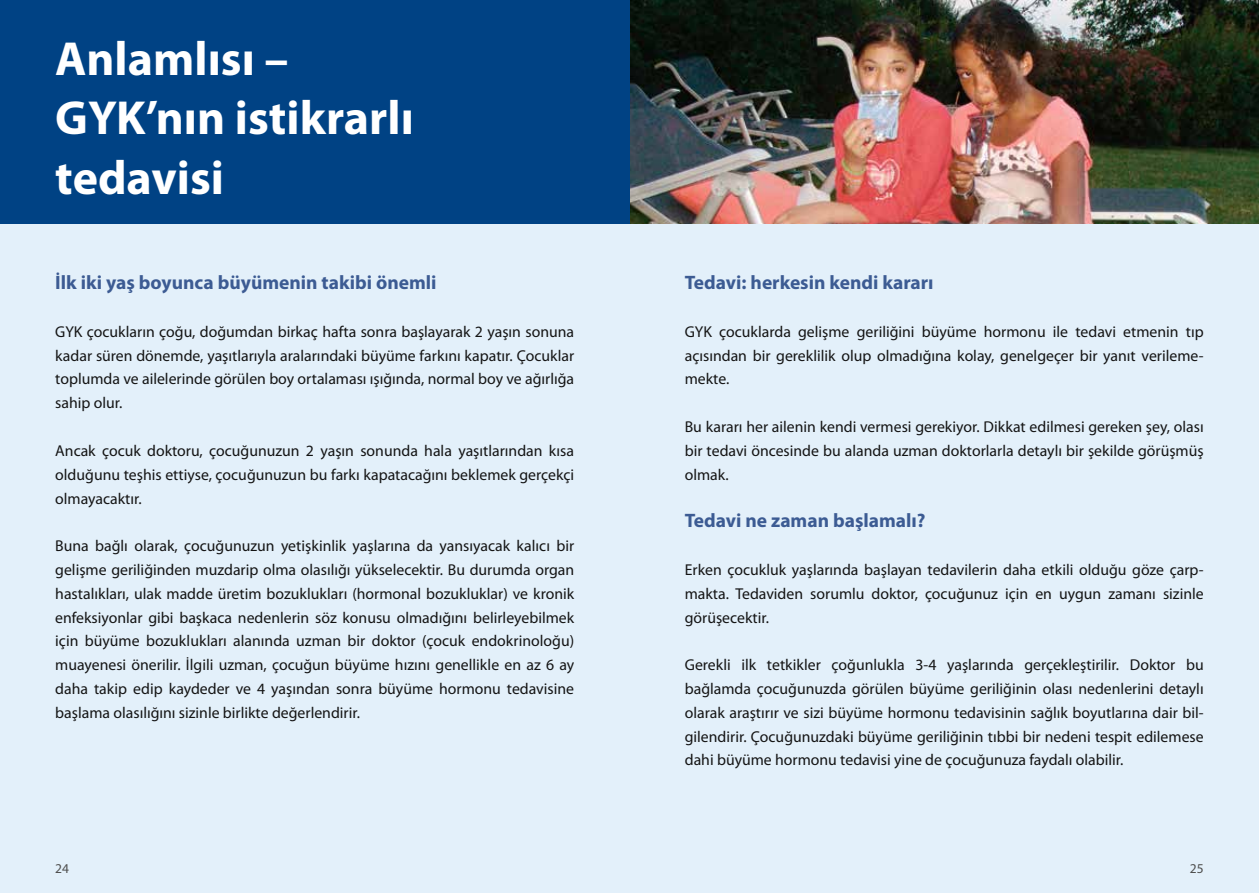
<style>
.page{position:relative;width:1259px;height:893px;background:#e3f0fa}
.page>*{position:absolute;margin:0;border:0;box-sizing:border-box;transform-origin:0 0}
.t1{font:700 48px/59.6px "Myriad Pro";color:#fff}
.t2{font:700 19.5px "Myriad Pro";color:#3c5b93}
.t3{font:15.75px/23.9px "Myriad Pro";color:#141414;text-align:justify}
.t4{font:13.5px "Myriad Pro";color:#4e4e4d}
</style>
<div class="page">
<img style="left:629px;top:0;width:630px;height:223px">
<div style="left:0;top:0;width:629px;height:223px;background:#004284"></div>
<h1 class="t1" style="left:55px;top:30px;width:360px">Anlamlısı –<br>GYK’nın istikrarlı tedavisi</h1>
<p class="t2" style="left:55px;top:272px;width:383px">İlk iki yaş boyunca büyümenin takibi önemli</p>
<p class="t3" style="left:55px;top:320px;width:520px">GYK çocukların çoğu, doğumdan birkaç hafta sonra başlayarak 2 yaşın sonuna kadar süren dönemde, yaşıtlarıyla aralarındaki büyüme farkını kapatır. Çocuklar toplumda ve ailelerinde görülen boy ortalaması ışığında, normal boy ve ağırlığa sahip olur.</p>
<p class="t3" style="left:55px;top:439px;width:520px">Ancak çocuk doktoru, çocuğunuzun 2 yaşın sonunda hala yaşıtlarından kısa olduğunu teşhis ettiyse, çocuğunuzun bu farkı kapatacağını beklemek gerçekçi olmayacaktır.</p>
<p class="t3" style="left:55px;top:534px;width:520px">Buna bağlı olarak, çocuğunuzun yetişkinlik yaşlarına da yansıyacak kalıcı bir gelişme geriliğinden muzdarip olma olasılığı yükselecektir. Bu durumda organ hastalıkları, ulak madde üretim bozuklukları (hormonal bozukluklar) ve kronik enfeksiyonlar gibi başkaca nedenlerin söz konusu olmadığını belirleyebilmek için büyüme bozuklukları alanında uzman bir doktor (çocuk endokrinoloğu) muayenesi önerilir. İlgili uzman, çocuğun büyüme hızını genellikle en az 6 ay daha takip edip kaydeder ve 4 yaşından sonra büyüme hormonu tedavisine başlama olasılığını sizinle birlikte değerlendirir.</p>
<p class="t2" style="left:685px;top:272px;width:250px">Tedavi: herkesin kendi kararı</p>
<p class="t3" style="left:685px;top:320px;width:520px">GYK çocuklarda gelişme geriliğini büyüme hormonu ile tedavi etmenin tıp açısından bir gereklilik olup olmadığına kolay, genelgeçer bir yanıt verileme&shy;mekte.</p>
<p class="t3" style="left:685px;top:415px;width:520px">Bu kararı her ailenin kendi vermesi gerekiyor. Dikkat edilmesi gereken şey, olası bir tedavi öncesinde bu alanda uzman doktorlarla detaylı bir şekilde görüşmüş olmak.</p>
<p class="t2" style="left:685px;top:510px;width:242px">Tedavi ne zaman başlamalı?</p>
<p class="t3" style="left:685px;top:558px;width:520px">Erken çocukluk yaşlarında başlayan tedavilerin daha etkili olduğu göze çarp&shy;makta. Tedaviden sorumlu doktor, çocuğunuz için en uygun zamanı sizinle görüşecektir.</p>
<p class="t3" style="left:685px;top:653px;width:520px">Gerekli ilk tetkikler çoğunlukla 3-4 yaşlarında gerçekleştirilir. Doktor bu bağlamda çocuğunuzda görülen büyüme geriliğinin olası nedenlerini detaylı olarak araştırır ve sizi büyüme hormonu tedavisinin sağlık boyutlarına dair bil&shy;gilendirir. Çocuğunuzdaki büyüme geriliğinin tıbbi bir nedeni tespit edilemese dahi büyüme hormonu tedavisi yine de çocuğunuza faydalı olabilir.</p>
<p class="t4" style="left:55px;top:861px;width:15px">24</p>
<p class="t4" style="left:1189px;top:861px;width:15px">25</p>
</div>
